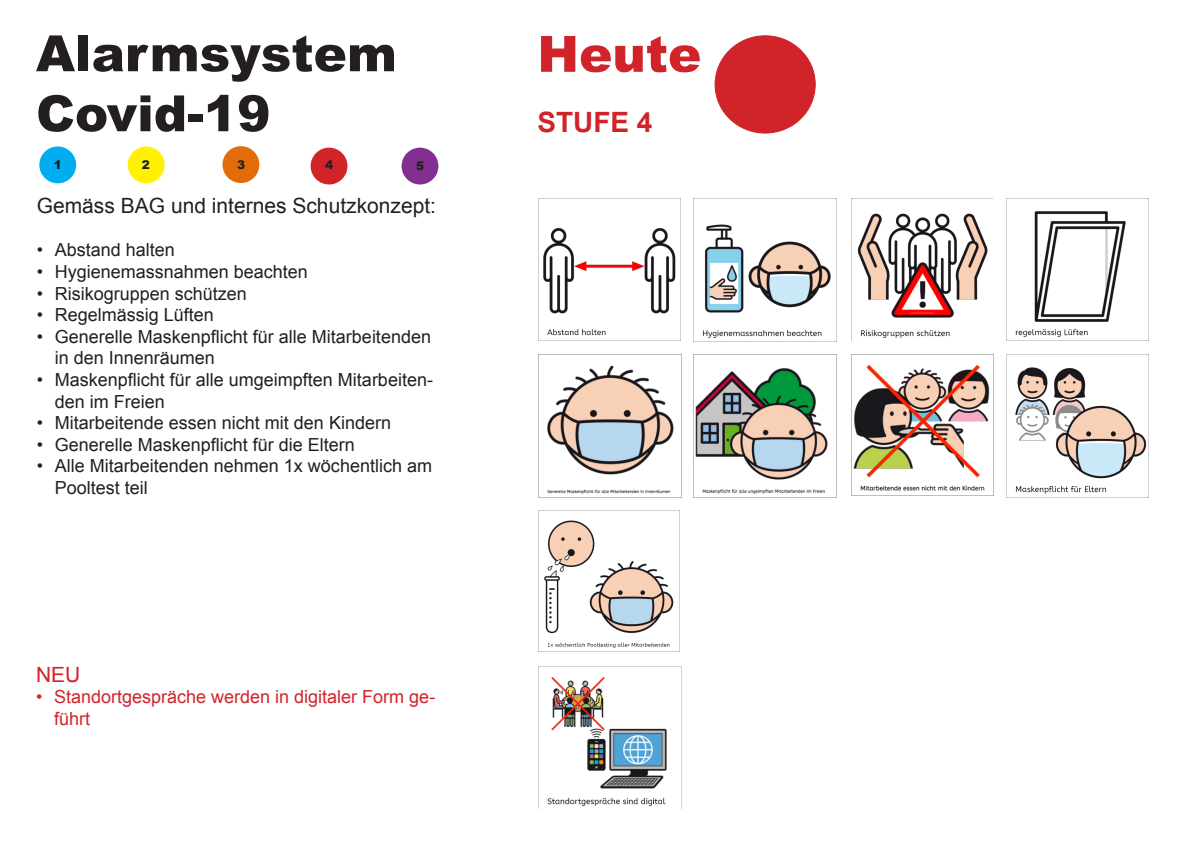
<style>
.page{position:relative;width:1191px;height:842px;background:#fff}
.page>*{position:absolute;margin:0;border:0;box-sizing:border-box;transform-origin:0 0}
.t1{font:900 50px "Arial";color:#231f20}
.t2{font:900 50px "Arial";color:#d1232a}
.t3{font:700 28px "Arial";color:#d1232a}
.Überschrift_2{font:21px "Arial";color:#231f20}
.Überschrift_2_rot{font:21px "Arial";color:#d1232a}
.t4{font:18px/21.6px "Arial";color:#231f20}
.t5{font:18px/21.6px "Arial";color:#d1232a}
.t6{font:900 12px "Arial";color:#231f20}
</style>
<div class="page">
<div style="left:715px;top:36px;width:100px;height:97px;background:#d1232a;border-radius:50%"></div>
<div style="left:39px;top:146px;width:37px;height:37px;background:#00aeef;border-radius:50%"></div>
<div style="left:222px;top:146px;width:37px;height:37px;background:#e36c0a;border-radius:50%"></div>
<div style="left:401px;top:148px;width:37px;height:36px;background:#832f92;border-radius:50%"></div>
<div style="left:128px;top:146px;width:37px;height:37px;background:#fff101;border-radius:50%"></div>
<div style="left:311px;top:148px;width:36px;height:36px;background:#d1232a;border-radius:50%"></div>
<img style="left:539px;top:198px;width:141px;height:138px">
<img style="left:694px;top:198px;width:142px;height:140px">
<img style="left:851px;top:198px;width:141px;height:142px">
<img style="left:1006px;top:198px;width:142px;height:142px">
<img style="left:1006px;top:354px;width:143px;height:143px">
<img style="left:538px;top:666px;width:143px;height:142px">
<img style="left:851px;top:354px;width:142px;height:141px">
<img style="left:538px;top:355px;width:136px;height:142px">
<img style="left:694px;top:354px;width:142px;height:140px">
<img style="left:539px;top:510px;width:140px;height:138px">
<p class="t1" style="left:36px;top:17px;width:362px">Alarmsystem</p>
<p class="t1" style="left:36px;top:77px;width:236px">Covid-19</p>
<p class="t6" style="left:54px;top:156px;width:10px">1</p>
<p class="t6" style="left:142px;top:156px;width:10px">2</p>
<p class="t6" style="left:237px;top:156px;width:10px">3</p>
<p class="t6" style="left:325px;top:156px;width:10px">4</p>
<p class="t6" style="left:416px;top:157px;width:10px">5</p>
<p class="Überschrift_2" style="left:37px;top:192px;width:401px">Gemäss BAG und internes Schutzkonzept:</p>
<p class="t4" style="left:37px;top:240px;width:140px">• Abstand halten</p>
<p class="t4" style="left:37px;top:261px;width:273px">• Hygienemassnahmen beachten</p>
<p class="t4" style="left:37px;top:283px;width:212px">• Risikogruppen schützen</p>
<p class="t4" style="left:37px;top:304px;width:179px">• Regelmässig Lüften</p>
<p class="t4" style="left:55px;top:326px;width:378px;text-indent:-18px">• Generelle Maskenpflicht für alle Mitarbeitenden in den Innenräumen</p>
<p class="t4" style="left:55px;top:369px;width:380px;text-indent:-18px">• Maskenpflicht für alle umgeimpften Mitarbeiten&shy;den im Freien</p>
<p class="t4" style="left:37px;top:412px;width:356px">• Mitarbeitende essen nicht mit den Kindern</p>
<p class="t4" style="left:37px;top:434px;width:320px">• Generelle Maskenpflicht für die Eltern</p>
<p class="t4" style="left:55px;top:456px;width:379px;text-indent:-18px">• Alle Mitarbeitenden nehmen 1x wöchentlich am<br>Pooltest teil</p>
<p class="Überschrift_2_rot" style="left:36px;top:660px;width:46px">NEU</p>
<p class="t5" style="left:54px;top:686px;width:383px;text-indent:-18px">• Standortgespräche werden in digitaler Form ge&shy;führt</p>
<p class="t2" style="left:537px;top:18px;width:165px">Heute</p>
<p class="t3" style="left:537px;top:103px;width:117px">STUFE 4</p>
</div>
